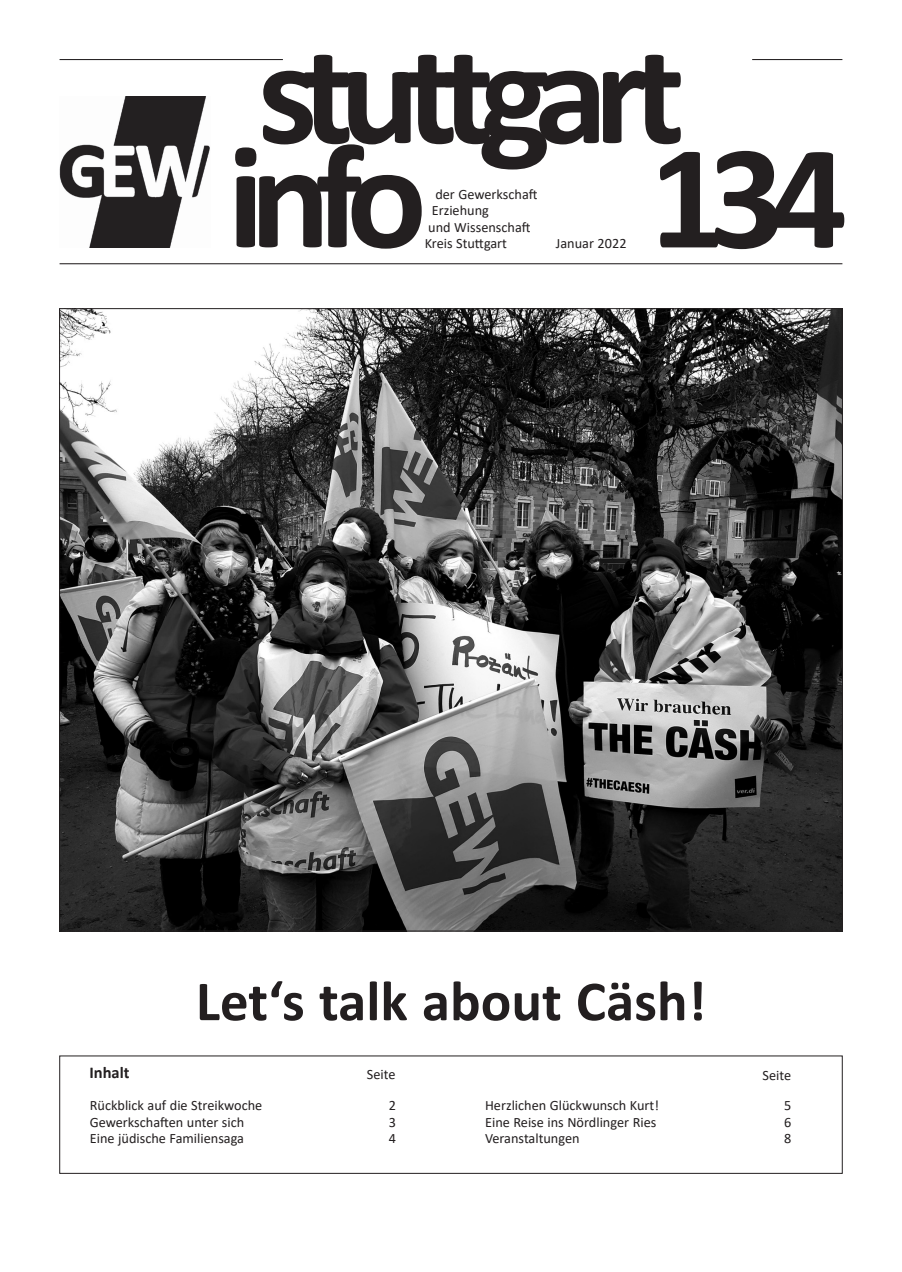
<style>
.page{position:relative;width:902px;height:1272px;background:#fff}
.page>*{position:absolute;margin:0;border:0;box-sizing:border-box;transform-origin:0 0}
.t1{font:700 150px "Calibri";letter-spacing:-.095em;color:#231f20}
.t2{font:700 57px "Calibri";color:#231f20}
.t3{font:700 16.5px "Calibri";color:#231f20}
.t4{font:14.25px "Calibri";color:#231f20}
</style>
<div class="page">
<hr style="left:752px;top:59px;width:90px;height:1px;background:#231f20">
<hr style="left:60px;top:59px;width:223px;height:1px;background:#231f20">
<hr style="left:60px;top:263px;width:782px;height:1px;background:#231f20">
<img style="left:60px;top:97px;width:150px;height:150px">
<img style="left:61px;top:310px;width:779px;height:619px">
<h1 class="t1" style="left:257px;top:-13px;width:429px">stuttgart</h1>
<h1 class="t1" style="left:227px;top:91px;width:201px">info</h1>
<h1 class="t1" style="left:649px;top:91px;width:200px">134</h1>
<p class="t4" style="left:435px;top:184px;width:104px">der Gewerkschaft</p>
<p class="t4" style="left:432px;top:200px;width:59px">Erziehung</p>
<p class="t4" style="left:428px;top:217px;width:104px">und Wissenschaft</p>
<p class="t4" style="left:424px;top:233px;width:84px">Kreis Stuttgart</p>
<p class="t4" style="left:556px;top:233px;width:72px">Januar 2022</p>
<h2 class="t2" style="left:196px;top:960px;width:512px">Let‘s talk about Cäsh!</h2>
<p class="t3" style="left:89px;top:1060px;width:42px">Inhalt</p>
<p class="t4" style="left:367px;top:1064px;width:30px">Seite</p>
<p class="t4" style="left:762px;top:1065px;width:30px">Seite</p>
<p class="t4" style="left:90px;top:1095px;width:174px">Rückblick auf die Streikwoche</p>
<p class="t4" style="left:389px;top:1095px;width:9px">2</p>
<p class="t4" style="left:90px;top:1111px;width:156px">Gewerkschaften unter sich</p>
<p class="t4" style="left:389px;top:1111px;width:9px">3</p>
<p class="t4" style="left:90px;top:1128px;width:156px">Eine jüdische Familiensaga</p>
<p class="t4" style="left:389px;top:1128px;width:9px">4</p>
<p class="t4" style="left:485px;top:1095px;width:175px">Herzlichen Glückwunsch Kurt!</p>
<p class="t4" style="left:784px;top:1095px;width:9px">5</p>
<p class="t4" style="left:485px;top:1111px;width:173px">Eine Reise ins Nördlinger Ries</p>
<p class="t4" style="left:784px;top:1111px;width:9px">6</p>
<p class="t4" style="left:485px;top:1128px;width:96px">Veranstaltungen</p>
<p class="t4" style="left:784px;top:1128px;width:9px">8</p>
</div>
